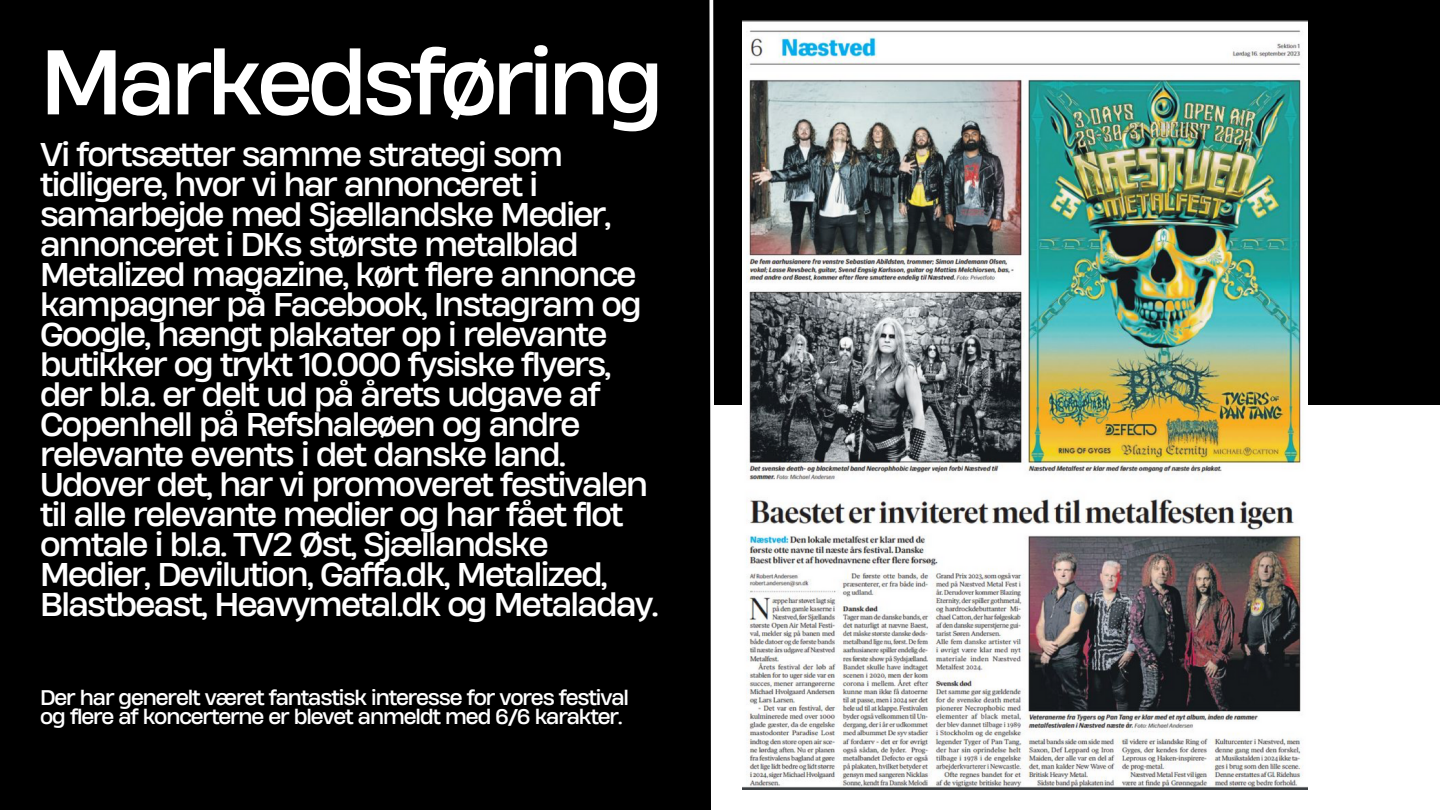
<style>
.page{position:relative;width:1440px;height:810px;background:#000}
.page>*{position:absolute;margin:0;border:0;box-sizing:border-box;transform-origin:0 0}
.t1{font:86.2px "Heading Now 74";letter-spacing:-.055em;color:#fff}
.t2{font:31px/30px "Heading Now 74";letter-spacing:-.055em;color:#fff}
.t3{font:19.9px "Heading Now 74";letter-spacing:-.055em;color:#fff}
</style>
<div class="page">
<div style="left:714px;top:405px;width:363px;height:405px;background:#fff"></div>
<div style="left:1077px;top:405px;width:363px;height:405px;background:#fff"></div>
<svg style="left:709px;top:0;width:5px;height:810px"></svg>
<img style="left:742px;top:21px;width:566px;height:768px">
<p class="t1" style="left:40px;top:24px;width:625px">Markedsføring</p>
<p class="t2" style="left:40px;top:139px;width:620px">Vi fortsætter samme strategi som tidligere, hvor vi har annonceret i samarbejde med Sjællandske Medier, annonceret i DKs største metalblad Metalized magazine, kørt flere annonce kampagner på Facebook, Instagram og Google, hængt plakater op i relevante butikker og trykt 10.000 fysiske flyers, der bl.a. er delt ud på årets udgave af Copenhell på Refshaleøen og andre relevante events i det danske land.<br>Udover det, har vi promoveret festivalen til alle relevante medier og har fået flot omtale i bl.a. TV2 Øst, Sjællandske Medier, Devilution, Gaffa.dk, Metalized, Blastbeast, Heavymetal.dk og Metaladay.</p>
<p class="t3" style="left:40px;top:684px;width:591px">Der har generelt været fantastisk interesse for vores festival</p>
<p class="t3" style="left:40px;top:703px;width:584px">og flere af koncerterne er blevet anmeldt med 6/6 karakter.</p>
</div>
